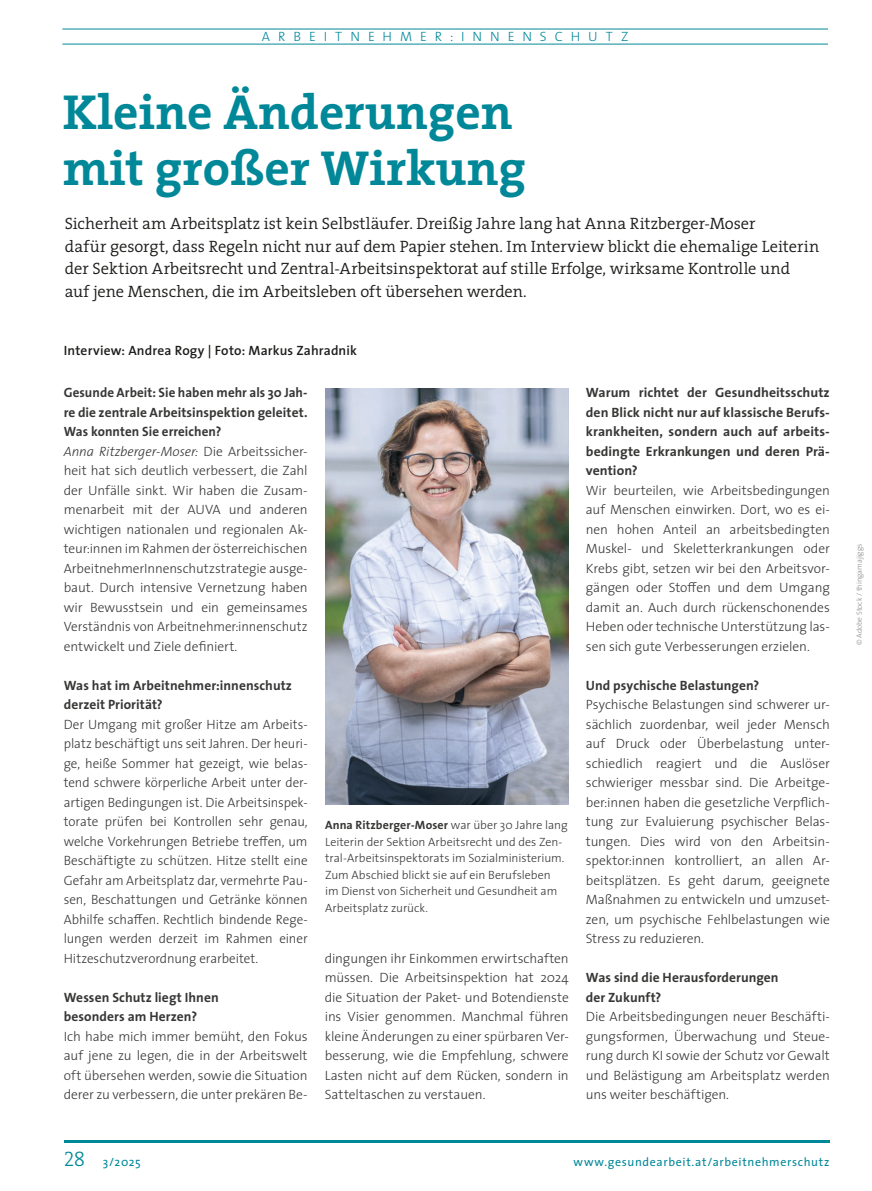
<style>
.page{position:relative;width:872px;height:1191px;background:#fff}
.page>*{position:absolute;margin:0;border:0;box-sizing:border-box;transform-origin:0 0}
.t1{font:700 49.5px/55.5px "The Serif";color:#089}
.t2{font:300 16.5px/22.5px "The Serif";color:#1d1d1b}
.t3{font:300 13.5px/19.5px "The Sans";letter-spacing:-.005em;color:#373736;text-align:justify}
.t4{font:700 13.5px/19.5px "The Sans";letter-spacing:.005em;color:#373736}
.t5{font:600 13.5px "The Sans";letter-spacing:.01em;color:#1d1d1b}
.t6{font:300 13.5px "The Sans";letter-spacing:.59em;color:#089}
.t7{font:300 12px/16.5px "The Sans";color:#373736}
.t8{font:12px "The Sans";letter-spacing:.055em;color:#089}
.t9{font:300 7.5px "The Sans";color:#8a8886}
.s1{font-weight:700}
.s2{font-style:italic}
.s3{font-family:"The Serif Light Caps";font-size:21px}
</style>
<div class="page">
<hr style="left:64px;top:1140px;width:765px;height:2px;background:#089">
<img style="left:325px;top:388px;width:243px;height:417px">
<hr style="left:62px;top:29px;width:766px;height:1px;background:#089">
<hr style="left:62px;top:44px;width:766px;height:1px;background:#089">
<p class="t6" style="left:262px;top:26px;width:368px">ARBEITNEHMER:INNENSCHUTZ</p>
<h1 class="t1" style="left:63px;top:83px;width:465px">Kleine Änderungen mit großer Wirkung</h1>
<p class="t2" style="left:65px;top:212px;width:756px">Sicherheit am Arbeitsplatz ist kein Selbstläufer. Dreißig Jahre lang hat Anna Ritzberger-Moser<br>dafür gesorgt, dass Regeln nicht nur auf dem Papier stehen. Im Interview blickt die ehemalige Leiterin der Sektion Arbeitsrecht und Zentral-Arbeitsinspektorat auf stille Erfolge, wirksame Kontrolle und<br>auf jene Menschen, die im Arbeitsleben oft übersehen werden.</p>
<p class="t5" style="left:64px;top:340px;width:295px">Interview: Andrea Rogy | Foto: Markus Zahradnik</p>
<p class="t3" style="left:64px;top:382px;width:245px;text-align:left"><span class="s1">Gesunde Arbeit: Sie haben mehr als 30 Jah&shy;re die zentrale Arbeitsinspektion geleitet.<br>Was konnten Sie erreichen?<br></span><span class="s2">Anna Ritzberger-Moser:</span> Die Arbeitssicher&shy;heit hat sich deutlich verbessert, die Zahl der Unfälle sinkt. Wir haben die Zusam&shy;menarbeit mit der AUVA und anderen wichtigen nationalen und regionalen Ak&shy;teur:innen im Rahmen der österreichischen ArbeitnehmerInnenschutzstrategie ausge&shy;baut. Durch intensive Vernetzung haben wir Bewusstsein und ein gemeinsames Verständnis von Arbeitnehmer:innenschutz entwickelt und Ziele definiert.</p>
<p class="t4" style="left:64px;top:675px;width:230px">Was hat im Arbeitnehmer:innenschutz derzeit Priorität?</p>
<p class="t3" style="left:64px;top:714px;width:245px">Der Umgang mit großer Hitze am Arbeits&shy;platz beschäftigt uns seit Jahren. Der heuri&shy;ge, heiße Sommer hat gezeigt, wie belas&shy;tend schwere körperliche Arbeit unter der&shy;artigen Bedingungen ist. Die Arbeitsinspek&shy;torate prüfen bei Kontrollen sehr genau, welche Vorkehrungen Betriebe treffen, um Beschäftigte zu schützen. Hitze stellt eine Gefahr am Arbeitsplatz dar, vermehrte Pau&shy;sen, Beschattungen und Getränke können Abhilfe schaffen. Rechtlich bindende Rege&shy;lungen werden derzeit im Rahmen einer Hitzeschutzverordnung erarbeitet.</p>
<p class="t4" style="left:64px;top:987px;width:157px">Wessen Schutz liegt Ihnen besonders am Herzen?</p>
<p class="t3" style="left:64px;top:1026px;width:245px">Ich habe mich immer bemüht, den Fokus auf jene zu legen, die in der Arbeitswelt oft übersehen werden, sowie die Situation derer zu verbessern, die unter prekären Be-</p>
<p class="t7" style="left:325px;top:816px;width:244px"><span class="s1">Anna Ritzberger-Moser</span> war über 30 Jahre lang Leiterin der Sektion Arbeitsrecht und des Zen&shy;tral-Arbeitsinspektorats im Sozialministerium.<br>Zum Abschied blickt sie auf ein Berufsleben<br>im Dienst von Sicherheit und Gesundheit am Arbeitsplatz zurück.</p>
<p class="t3" style="left:325px;top:948px;width:245px">dingungen ihr Einkommen erwirtschaften müssen. Die Arbeitsinspektion hat 2024 die Situation der Paket- und Botendienste ins Visier genommen. Manchmal führen kleine Änderungen zu einer spürbaren Ver&shy;besserung, wie die Empfehlung, schwere Lasten nicht auf dem Rücken, sondern in Satteltaschen zu verstauen.</p>
<p class="t4" style="left:586px;top:382px;width:245px;text-align:justify">Warum richtet der Gesundheitsschutz den Blick nicht nur auf klassische Berufs&shy;krankheiten, sondern auch auf arbeits&shy;bedingte Erkrankungen und deren Prä&shy;vention?</p>
<p class="t3" style="left:586px;top:480px;width:245px">Wir beurteilen, wie Arbeitsbedingungen auf Menschen einwirken. Dort, wo es ei&shy;nen hohen Anteil an arbeitsbedingten Muskel- und Skeletterkrankungen oder Krebs gibt, setzen wir bei den Arbeitsvor&shy;gängen oder Stoffen und dem Umgang damit an. Auch durch rückenschonendes Heben oder technische Unterstützung las&shy;sen sich gute Verbesserungen erzielen.</p>
<p class="t4" style="left:586px;top:675px;width:175px">Und psychische Belastungen?</p>
<p class="t3" style="left:586px;top:694px;width:245px">Psychische Belastungen sind schwerer ur&shy;sächlich zuordenbar, weil jeder Mensch auf Druck oder Überbelastung unter&shy;schiedlich reagiert und die Auslöser schwieriger messbar sind. Die Arbeitge&shy;ber:innen haben die gesetzliche Verpflich&shy;tung zur Evaluierung psychischer Belas&shy;tungen. Dies wird von den Arbeitsin&shy;spektor:innen kontrolliert, an allen Ar&shy;beitsplätzen. Es geht darum, geeignete Maßnahmen zu entwickeln und umzuset&shy;zen, um psychische Fehlbelastungen wie Stress zu reduzieren.</p>
<p class="t4" style="left:586px;top:967px;width:194px">Was sind die Herausforderungen der Zukunft?</p>
<p class="t3" style="left:586px;top:1006px;width:245px">Die Arbeitsbedingungen neuer Beschäfti&shy;gungsformen, Überwachung und Steue&shy;rung durch KI sowie der Schutz vor Gewalt und Belästigung am Arbeitsplatz werden uns weiter beschäftigen.</p>
<p class="t8" style="left:64px;top:1151px;width:78px"><span class="s3">28</span> 3/2025</p>
<p class="t8" style="left:573px;top:1151px;width:257px">www.gesundearbeit.at/arbeitnehmerschutz</p>
<p class="t9" style="left:853px;top:645px;width:102px;rotate:-90deg">© Adobe Stock / thingamajiggs</p>
</div>
